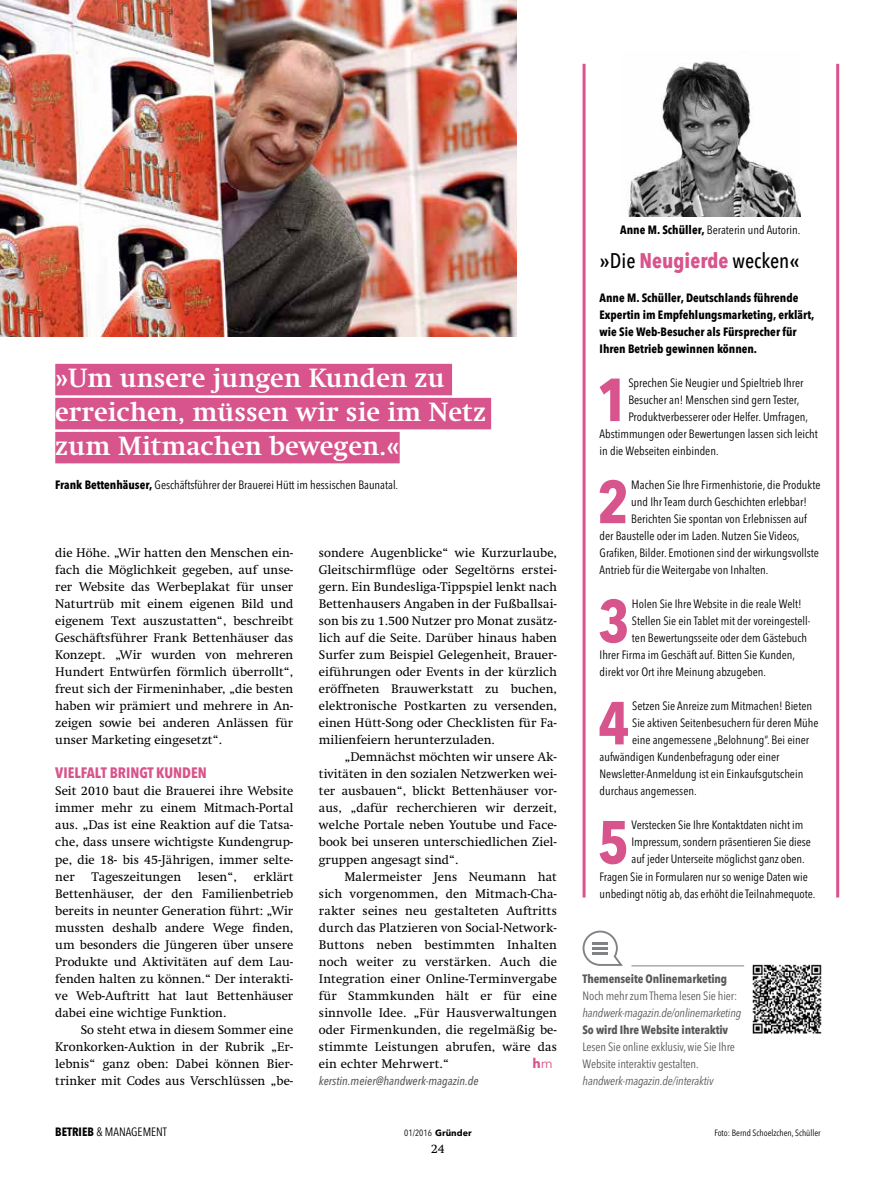
<style>
.page{position:relative;width:893px;height:1191px;background:#fff}
.page>*{position:absolute;margin:0;border:0;box-sizing:border-box;transform-origin:0 0}
.t1{font:700 condensed 60px "Avenir Next LT Pro";color:#d8548c}
.t2{font:700 27px/34px "Swift LT Pro";color:#fff}
.t3{font:500 condensed 21px "Avenir Next LT Pro";color:#000}
.t4{font:700 condensed 15px "Avenir Next LT Pro";color:#d8548c}
.t5{font:700 13.5px "Avenir Next LT Pro";color:#d8548c}
.t6{font:12.75px/17px "Swift LT Pro";color:#000;text-align:justify}
.t7{font:condensed 12px "Avenir Next LT Pro";color:#000}
.t8{font:700 condensed 12px/17px "Avenir Next LT Pro";color:#000}
.t9{font:condensed 12px/17px "Avenir Next LT Pro";letter-spacing:-.01em;color:#58595b}
.t10{font:italic condensed 12px "Avenir Next LT Pro";letter-spacing:-.015em;color:#58595b}
.t11{font:700 condensed 12px "Avenir Next LT Pro";letter-spacing:-.01em;color:#58595b}
.t12{font:italic 500 condensed 12px "Avenir Next LT Pro";color:#58595b}
.t13{font:condensed 9px "Avenir Next LT Pro";color:#000}
.s1{font-weight:700}
.s2{font-weight:400}
.s3{font-family:"Swift LT Pro";font-weight:700;font-stretch:normal}
.s4{font-weight:700;color:#d8548c}
.s5{font-weight:700;font-stretch:normal}
</style>
<div class="page">
<hr style="left:583px;top:64px;width:3px;height:833px;background:#d8548c">
<hr style="left:836px;top:64px;width:3px;height:833px;background:#d8548c">
<img style="left:627px;top:61px;width:173px;height:156px">
<img style="left:752px;top:964px;width:69px;height:69px">
<svg style="left:583px;top:930px;width:40px;height:36px"></svg>
<hr style="left:631px;top:965px;width:113px;height:1px;background:#808285">
<div style="left:55px;top:364px;width:397px;height:31px;background:#d8548c"></div>
<div style="left:55px;top:398px;width:436px;height:31px;background:#d8548c"></div>
<div style="left:55px;top:432px;width:345px;height:31px;background:#d8548c"></div>
<img style="left:0;top:0;width:517px;height:336px">
<h2 class="t2" style="left:55px;top:361px;width:432px">»Um unsere jungen Kunden zu erreichen, müssen wir sie im Netz zum Mitmachen bewegen.«</h2>
<p class="t7" style="left:55px;top:478px;width:344px"><span class="s1">Frank Bettenhäuser,</span> -Geschäftsführer der Brauerei Hütt im hessischen Baunatal.</p>
<p class="t6" style="left:55px;top:544px;width:240px">die Höhe. „Wir hatten den Menschen ein&shy;fach die Möglichkeit gegeben, auf unse&shy;rer Website das Werbeplakat für unser Naturtrüb mit einem eigenen Bild und eigenem Text auszustatten“, beschreibt Geschäftsführer Frank Bettenhäuser das Konzept. „Wir wurden von mehreren Hundert Entwürfen förmlich überrollt“, freut sich der Firmeninhaber, „die besten haben wir prämiert und mehrere in An&shy;zeigen sowie bei anderen Anlässen für unser Marketing eingesetzt“.</p>
<p class="t4" style="left:55px;top:764px;width:151px">Vielfalt bringt Kunden</p>
<p class="t6" style="left:55px;top:782px;width:240px">Seit 2010 baut die Brauerei ihre Website immer mehr zu einem Mitmach-Portal aus. „Das ist eine Reaktion auf die Tatsa&shy;che, dass unsere wichtigste Kundengrup&shy;pe, die 18- bis 45-Jährigen, immer selte&shy;ner</p>
<p class="t6" style="left:55px;top:867px;width:240px;text-indent:198px">erklärt Bettenhäuser, der den Familienbetrieb bereits in neunter Generation führt: „Wir mussten deshalb andere Wege finden, um besonders die Jüngeren über unsere Produkte und Aktivitäten auf dem Lau&shy;fenden halten zu können.“ Der interakti&shy;ve Web-Auftritt hat laut Bettenhäuser dabei eine wichtige Funktion.</p>
<p class="t6" style="left:55px;top:1020px;width:240px;text-indent:26px">So steht etwa in diesem Sommer eine Kronkorken-Auktion in der Rubrik „Er&shy;lebnis“ ganz oben: Dabei können Bier&shy;trinker mit Codes aus Verschlüssen „be-</p>
<p class="t6" style="left:91px;top:867px;width:91px">Tageszeitungen</p>
<p class="t6" style="left:198px;top:867px;width:41px">lesen“,</p>
<p class="t6" style="left:319px;top:544px;width:240px">sondere Augenblicke“ wie Kurzurlaube, Gleitschirmflüge oder Segeltörns erstei&shy;gern. Ein Bundesliga-Tippspiel lenkt nach Bettenhausers Angaben in der Fußballsai&shy;son bis zu 1.500 Nutzer pro Monat zusätz&shy;lich auf die Seite. Darüber hinaus haben Surfer zum Beispiel Gelegenheit, Brauer&shy;eiführungen oder Events in der kürzlich eröffneten Brauwerkstatt zu buchen, elektronische Postkarten zu versenden, einen Hütt-Song oder Checklisten für Fa&shy;milienfeiern herunterzuladen.</p>
<p class="t6" style="left:319px;top:748px;width:240px;text-indent:26px">„Demnächst möchten wir unsere Ak&shy;tivitäten in den sozialen Netzwerken wei&shy;ter ausbauen“, blickt Bettenhäuser vor&shy;aus, „dafür recherchieren wir derzeit, welche Portale neben Youtube und Face&shy;book bei unseren unterschiedlichen Ziel&shy;gruppen angesagt sind“.</p>
<p class="t6" style="left:319px;top:867px;width:240px;text-indent:26px">Malermeister Jens Neumann hat sich vorgenommen, den Mitmach-Cha&shy;rakter seines neu gestalteten Auftritts durch das Platzieren von Social-Network-Buttons neben bestimmten Inhalten noch weiter zu verstärken. Auch die Integration einer Online-Terminvergabe für Stammkunden hält er für eine sinnvolle Idee. „Für Hausverwaltungen oder Firmenkunden, die regelmäßig be&shy;stimmte Leistungen abrufen, wäre das ein echter Mehrwert.“</p>
<p class="t12" style="left:319px;top:1073px;width:161px">kerstin.meier@handwerk-magazin.de</p>
<p class="t5" style="left:533px;top:1054px;width:22px">h<span class="s2">m</span></p>
<p class="t7" style="left:620px;top:222px;width:182px"><span class="s1">Anne M. Schüller,</span> Beraterin und Autorin.</p>
<h3 class="t3" style="left:600px;top:248px;width:202px"><span class="s3">»</span>Die <span class="s4">Neugierde</span> wecken<span class="s3">«</span></h3>
<p class="t8" style="left:600px;top:289px;width:216px">Anne M. Schüller, Deutschlands führende Expertin im Empfehlungsmarketing, erklärt, wie Sie Web-Besucher als Fürsprecher für Ihren Betrieb gewinnen können.</p>
<h1 class="t1" style="left:597px;top:363px;width:33px">1</h1>
<p class="t7" style="left:628px;top:376px;width:177px">Sprechen Sie Neugier und Spieltrieb I hrer</p>
<p class="t7" style="left:628px;top:393px;width:173px">Besucher an! Menschen sind gern Tester,</p>
<p class="t7" style="left:628px;top:410px;width:181px">Produktverbesserer oder Helfer. Umfragen,</p>
<p class="t7" style="left:600px;top:427px;width:220px">Abstimmungen oder Bewertungen lassen sich leicht</p>
<p class="t7" style="left:600px;top:444px;width:121px">in die Webseiten einbinden.</p>
<h1 class="t1" style="left:597px;top:465px;width:33px">2</h1>
<p class="t7" style="left:631px;top:478px;width:191px">Machen Sie I hre Firmenhistorie, die Produkte</p>
<p class="t7" style="left:631px;top:495px;width:177px">und I hr Team durch Geschichten erlebbar!</p>
<p class="t7" style="left:631px;top:512px;width:177px">Berichten Sie spontan von Erlebnissen auf</p>
<p class="t7" style="left:600px;top:529px;width:201px">der Baustelle oder im Laden. N utzen Sie Videos,</p>
<p class="t7" style="left:600px;top:546px;width:221px">Grafiken, Bilder. Emotionen sind der wirkungsvollste</p>
<p class="t7" style="left:600px;top:563px;width:170px">Antrieb für die Weitergabe von I nhalten.</p>
<h1 class="t1" style="left:598px;top:584px;width:33px">3</h1>
<p class="t7" style="left:632px;top:597px;width:171px">Holen Sie I hre Website in die reale Welt!</p>
<p class="t7" style="left:632px;top:614px;width:180px">Stellen Sie ein Tablet mit der voreingestell-</p>
<p class="t7" style="left:632px;top:631px;width:177px">ten Bewertungsseite oder dem Gästebuch</p>
<p class="t7" style="left:600px;top:648px;width:197px">I hrer Firma im Geschäft auf. Bitten Sie Kunden,</p>
<p class="t7" style="left:600px;top:665px;width:168px">direkt vor Ort ihre Meinung abzugeben.</p>
<h1 class="t1" style="left:598px;top:686px;width:33px">4</h1>
<p class="t7" style="left:632px;top:699px;width:181px">Setzen Sie Anreize zum Mitmachen! Bieten</p>
<p class="t7" style="left:632px;top:716px;width:188px">Sie aktiven Seitenbesuchern für deren Mühe</p>
<p class="t7" style="left:632px;top:733px;width:178px">eine angemessene „Belohnung“. Bei einer</p>
<p class="t7" style="left:600px;top:750px;width:181px">aufwändigen Kundenbefragung oder einer</p>
<p class="t7" style="left:600px;top:767px;width:205px">Newsletter-Anmeldung ist ein Einkaufsgutschein</p>
<p class="t7" style="left:600px;top:784px;width:99px">durchaus angemessen.</p>
<h1 class="t1" style="left:598px;top:805px;width:33px">5</h1>
<p class="t7" style="left:632px;top:818px;width:173px">Verstecken Sie I hre Kontaktdaten nicht im</p>
<p class="t7" style="left:632px;top:835px;width:181px">I mpressum, sondern präsentieren Sie diese</p>
<p class="t7" style="left:632px;top:852px;width:175px">auf jeder Unterseite möglichst ganz oben.</p>
<p class="t7" style="left:600px;top:869px;width:210px">Fragen Sie in Formularen nur so wenige Daten wie</p>
<p class="t7" style="left:600px;top:886px;width:217px">unbedingt nötig ab, das erhöht die Teilnahmequote.</p>
<p class="t11" style="left:583px;top:971px;width:146px">Themenseite Onlinemarketing</p>
<p class="t9" style="left:583px;top:987px;width:156px">Noch mehr zum Thema lesen Sie hier:</p>
<p class="t10" style="left:583px;top:1005px;width:160px">handwerk-magazin.de/onlinemarketing</p>
<p class="t11" style="left:583px;top:1022px;width:147px">So wird Ihre Website interaktiv</p>
<p class="t9" style="left:583px;top:1038px;width:154px">Lesen Sie online exklusiv, wie Sie I hre<br>Website interaktiv gestalten.</p>
<p class="t10" style="left:583px;top:1073px;width:132px">handwerk-magazin.de/interaktiv</p>
<p class="t7" style="left:55px;top:1124px;width:113px"><span class="s1">Betrieb</span> &amp; Managem ent</p>
<p class="t13" style="left:404px;top:1127px;width:69px">01/2016 <span class="s5">Gründer</span></p>
<p class="t13" style="left:714px;top:1127px;width:108px">Foto: Bernd Schoelzchen, Schüller</p>
<p class="t6" style="left:431px;top:1140px;width:15px">24</p>
</div>
